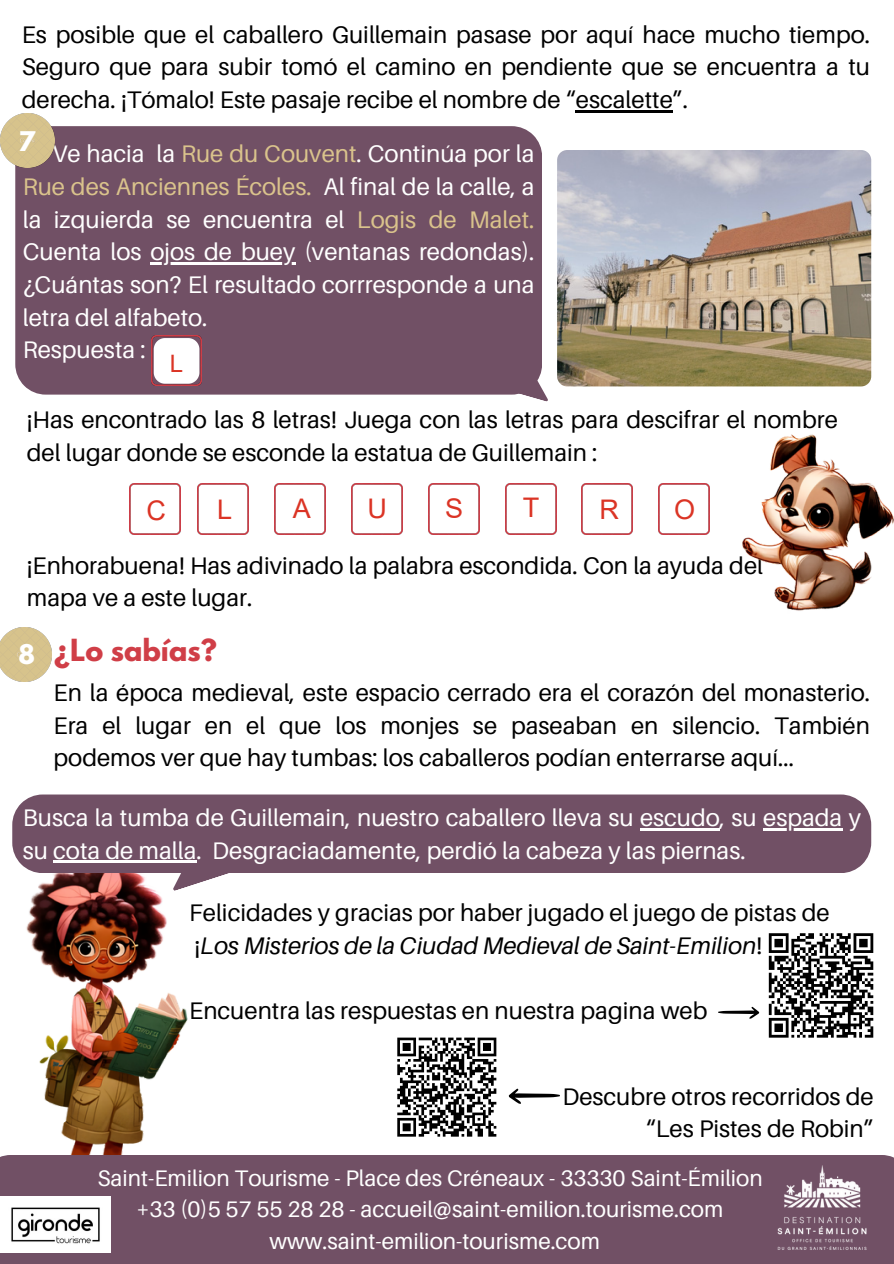
<style>
.page{position:relative;width:894px;height:1264px;background:#fff}
.page>*{position:absolute;margin:0;border:0;box-sizing:border-box;transform-origin:0 0}
.t1{font:700 27px "League Spartan";color:#d03e47}
.t2{font:27px "Arial";color:#db3425}
.t3{font:24px/32.7px "Aileron";color:#000;text-align:justify}
.t4{font:24px/32.7px "Aileron";color:#fff;text-align:justify}
.t5{font:italic 24px "Aileron";color:#000}
.t6{font:700 24px "League Spartan";color:#fff}
.t7{font:24px "Arial";color:#db3425}
.t8{font:22.5px "Aileron";color:#fff}
.s1{color:#dac38c}
.s2{font-style:normal}
</style>
<div class="page">
<img style="left:26px;top:873px;width:162px;height:281px">
<svg style="left:151px;top:873px;width:78px;height:18px"></svg>
<div style="left:12px;top:794px;width:859px;height:79px;background:#715065"></div>
<svg style="left:483px;top:320px;width:81px;height:82px"></svg>
<div style="left:15px;top:126px;width:526px;height:268px;background:#715065"></div>
<hr style="left:150px;top:262px;width:145px;height:3px;background:#fff">
<img style="left:151px;top:335px;width:51px;height:51px">
<img style="left:0;top:113px;width:54px;height:54px">
<img style="left:351px;top:483px;width:51px;height:51px">
<img style="left:274px;top:483px;width:51px;height:51px">
<img style="left:505px;top:483px;width:51px;height:51px">
<img style="left:658px;top:483px;width:38px;height:51px">
<img style="left:581px;top:483px;width:51px;height:51px">
<img style="left:428px;top:483px;width:51px;height:51px">
<img style="left:198px;top:483px;width:50px;height:51px">
<div style="left:0;top:1154px;width:893px;height:109px;background:#715065"></div>
<img style="left:0;top:627px;width:52px;height:54px">
<img style="left:557px;top:150px;width:314px;height:236px;border-radius:10px">
<img style="left:750px;top:1154px;width:141px;height:96px">
<hr style="left:575px;top:110px;width:97px;height:2px;background:#000">
<img style="left:696px;top:434px;width:197px;height:177px">
<svg style="left:768px;top:933px;width:106px;height:105px"></svg>
<svg style="left:397px;top:1037px;width:100px;height:100px"></svg>
<svg style="left:154px;top:338px;width:45px;height:46px"></svg>
<svg style="left:508px;top:1088px;width:52px;height:15px"></svg>
<svg style="left:718px;top:1006px;width:41px;height:12px"></svg>
<img style="left:0;top:1196px;width:110px;height:56px">
<img style="left:129px;top:483px;width:51px;height:51px">
<hr style="left:639px;top:828px;width:80px;height:2px;background:#fff">
<hr style="left:763px;top:828px;width:79px;height:2px;background:#fff">
<hr style="left:53px;top:860px;width:143px;height:3px;background:#fff">
<p class="t3" style="left:22px;top:17px;width:849px">Es posible que el caballero Guillemain pasase por aquí hace mucho tiempo.<br>Seguro que para subir tomó el camino en pendiente que se encuentra a tu derecha. ¡Tómalo! Este pasaje recibe el nombre de “escalette”.</p>
<p class="t6" style="left:19px;top:129px;width:18px">7</p>
<p class="t4" style="left:23px;top:137px;width:513px;text-indent:30px">Ve hacia la <span class="s1">Rue du Couvent</span>. Continúa por la <span class="s1">Rue des Anciennes Écoles.</span> Al final de la calle, a la izquierda se encuentra el <span class="s1">Logis de Malet.<br></span>Cuenta los ojos de buey (ventanas redondas).</p>
<p class="t4" style="left:23px;top:268px;width:513px;text-align:left">¿Cuántas son? El resultado corrresponde a una letra del alfabeto.<br>Respuesta :</p>
<p class="t7" style="left:170px;top:347px;width:15px">L</p>
<p class="t3" style="left:27px;top:403px;width:812px">¡Has encontrado las 8 letras! Juega con las letras para descifrar el nombre del lugar donde se esconde la estatua de Guillemain :</p>
<p class="t2" style="left:146px;top:492px;width:21px">C</p>
<p class="t2" style="left:217px;top:491px;width:17px">L</p>
<p class="t2" style="left:293px;top:490px;width:20px">A</p>
<p class="t2" style="left:367px;top:490px;width:21px">U</p>
<p class="t2" style="left:445px;top:490px;width:20px">S</p>
<p class="t2" style="left:522px;top:489px;width:18px">T</p>
<p class="t2" style="left:599px;top:491px;width:21px">R</p>
<p class="t2" style="left:674px;top:491px;width:23px">O</p>
<p class="t3" style="left:27px;top:548px;width:737px">¡Enhorabuena! Has adivinado la palabra escondida. Con la ayuda del</p>
<p class="t3" style="left:27px;top:581px;width:227px">mapa ve a este lugar.</p>
<p class="t6" style="left:19px;top:642px;width:18px">8</p>
<p class="t1" style="left:54px;top:636px;width:164px">¿Lo sabías?</p>
<p class="t3" style="left:54px;top:676px;width:817px">En la época medieval, este espacio cerrado era el corazón del monasterio.<br>Era el lugar en el que los monjes se paseaban en silencio. También podemos ver que hay tumbas: los caballeros podían enterrarse aquí...</p>
<p class="t4" style="left:23px;top:800px;width:839px">Busca la tumba de Guillemain, nuestro caballero lleva su escudo, su espada y</p>
<p class="t4" style="left:23px;top:833px;width:724px">su cota de malla. Desgraciadamente, perdió la cabeza y las piernas.</p>
<p class="t3" style="left:189px;top:896px;width:641px">Felicidades y gracias por haber jugado el juego de pistas de</p>
<p class="t5" style="left:194px;top:930px;width:569px"><span class="s2">¡</span>Los Misterios de la Ciudad Medieval de Saint-Emilion<span class="s2">!</span></p>
<p class="t3" style="left:189px;top:994px;width:519px">Encuentra las respuestas en nuestra pagina web</p>
<p class="t3" style="left:562px;top:1079px;width:313px">Descubre otros recorridos de</p>
<p class="t3" style="left:645px;top:1112px;width:229px">“Les Pistes de Robin”</p>
<p class="t8" style="left:97px;top:1163px;width:666px">Saint-Emilion Tourisme - Place des Créneaux - 33330 Saint-Émilion</p>
<p class="t8" style="left:136px;top:1195px;width:588px">+33 (0)5 57 55 28 28 - accueil@saint-emilion.tourisme.com</p>
<p class="t8" style="left:269px;top:1226px;width:332px">www.saint-emilion-tourisme.com</p>
</div>
